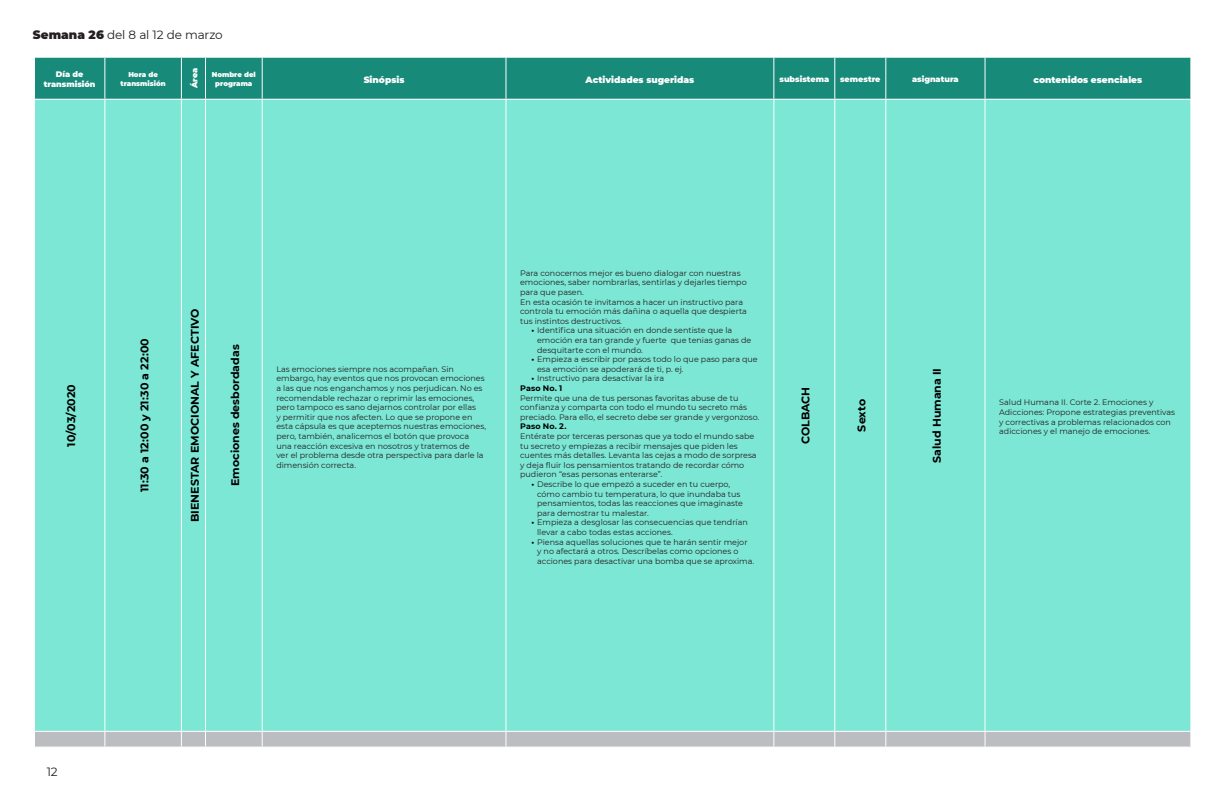
<style>
.page{position:relative;width:1224px;height:792px;background:#fff}
.page>*{position:absolute;margin:0;border:0;box-sizing:border-box;transform-origin:0 0}
.t1{font:12px "Montserrat";letter-spacing:-.015em;color:#231f20}
.t2{font:700 11px "Montserrat";color:#000}
.t3{font:900 9px "Montserrat";color:#fff}
.t4{font:8px/9.6px "Montserrat";color:#231f20}
.t5{font:900 8px/9.6px "Montserrat";color:#fff;text-align:center}
.t6{font:700 8px "Montserrat";letter-spacing:.015em;color:#000}
.t7{font:900 7px/8.4px "Montserrat";color:#fff;text-align:center}
.s1{font-weight:900}
.s2{font-weight:700;color:#000}
</style>
<div class="page">
<div style="left:35px;top:58px;width:1155px;height:41px;background:#178a79"></div>
<div style="left:35px;top:100px;width:1155px;height:631px;background:#7ce7d5"></div>
<hr style="left:104px;top:58px;width:1px;height:41px;background:#fff">
<svg style="left:181px;top:57px;width:25px;height:1px"></svg>
<hr style="left:181px;top:58px;width:1px;height:41px;background:#fff">
<hr style="left:205px;top:58px;width:1px;height:41px;background:#fff">
<hr style="left:262px;top:58px;width:1px;height:41px;background:#fff">
<hr style="left:505px;top:58px;width:1px;height:41px;background:#fff">
<hr style="left:773px;top:58px;width:1px;height:41px;background:#fff">
<hr style="left:834px;top:58px;width:1px;height:41px;background:#fff">
<hr style="left:885px;top:58px;width:1px;height:41px;background:#fff">
<hr style="left:985px;top:58px;width:1px;height:41px;background:#fff">
<svg style="left:181px;top:99px;width:25px;height:1px"></svg>
<hr style="left:104px;top:100px;width:1px;height:631px;background:#fff">
<hr style="left:181px;top:100px;width:1px;height:631px;background:#fff">
<hr style="left:205px;top:100px;width:1px;height:631px;background:#fff">
<hr style="left:505px;top:100px;width:1px;height:631px;background:#fff">
<hr style="left:834px;top:100px;width:1px;height:631px;background:#fff">
<hr style="left:885px;top:100px;width:1px;height:631px;background:#fff">
<svg style="left:35px;top:731px;width:1156px;height:16px;background:#c0c1c4"></svg>
<hr style="left:262px;top:100px;width:1px;height:631px;background:#fff">
<hr style="left:773px;top:100px;width:1px;height:631px;background:#fff">
<hr style="left:262px;top:731px;width:244px;height:1px;background:#fff">
<hr style="left:506px;top:731px;width:268px;height:1px;background:#fff">
<hr style="left:985px;top:100px;width:1px;height:631px;background:#fff">
<hr style="left:985px;top:731px;width:206px;height:1px;background:#fff">
<h1 class="t1" style="left:33px;top:26px;width:191px"><span class="s1">Semana 26</span> del 8 al 12 de marzo</h1>
<p class="t5" style="left:44px;top:69px;width:53px">Día de transmisión</p>
<p class="t7" style="left:121px;top:70px;width:47px">Hora de transmisión</p>
<p class="t5" style="left:189px;top:88px;width:22px;rotate:-90deg">Área</p>
<p class="t7" style="left:212px;top:70px;width:46px">Nombre del programa</p>
<p class="t3" style="left:364px;top:73px;width:42px">Sinópsis</p>
<p class="t3" style="left:586px;top:73px;width:110px">Actividades sugeridas</p>
<p class="t5" style="left:780px;top:74px;width:51px">subsistema</p>
<p class="t5" style="left:840px;top:74px;width:42px">semestre</p>
<p class="t5" style="left:912px;top:74px;width:48px">asignatura</p>
<p class="t3" style="left:1034px;top:73px;width:110px">contenidos esenciales</p>
<p class="t2" style="left:63px;top:447px;width:64px;rotate:-90deg">10/03/2020</p>
<p class="t2" style="left:137px;top:492px;width:155px;rotate:-90deg">11:30 a 12:00 y 21:30 a 22:00</p>
<p class="t2" style="left:187px;top:522px;width:215px;rotate:-90deg">BIENESTAR EMOCIONAL Y AFECTIVO</p>
<p class="t2" style="left:227px;top:486px;width:143px;rotate:-90deg">Emociones desbordadas</p>
<p class="t4" style="left:276px;top:364px;width:211px">Las emociones siempre nos acompañan. Sin embargo, hay eventos que nos provocan emociones a las que nos enganchamos y nos perjudican. No es recomendable rechazar o reprimir las emociones, pero tampoco es sano dejarnos controlar por ellas<br>y permitir que nos afecten. Lo que se propone en esta cápsula es que aceptemos nuestras emociones, pero, también, analicemos el botón que provoca una reacción excesiva en nosotros y tratemos de<br>ver el problema desde otra perspectiva para darle la dimensión correcta.</p>
<p class="t4" style="left:520px;top:268px;width:228px">Para conocernos mejor es bueno dialogar con nuestras emociones, saber nombrarlas, sentirlas y dejarles tiempo para que pasen.</p>
<p class="t4" style="left:520px;top:297px;width:228px">En esta ocasión te invitamos a hacer un instructivo para controla tu emoción más dañina o aquella que despierta tus instintos destructivos.</p>
<p class="t4" style="left:537px;top:325px;width:216px;text-indent:-6px"><span class="s2">•</span> Identifica una situación en donde sentiste que la emoción era tan grande y fuerte que tenias ganas de desquitarte con el mundo.</p>
<p class="t4" style="left:537px;top:354px;width:222px;text-indent:-6px"><span class="s2">•</span> Empieza a escribir por pasos todo lo que paso para que esa emoción se apoderará de ti, p. ej.</p>
<p class="t4" style="left:531px;top:373px;width:134px"><span class="s2">•</span> Instructivo para desactivar la ira</p>
<p class="t6" style="left:520px;top:382px;width:44px">Paso No. 1</p>
<p class="t4" style="left:520px;top:393px;width:241px">Permite que una de tus personas favoritas abuse de tu confianza y comparta con todo el mundo tu secreto más preciado. Para ello, el secreto debe ser grande y vergonzoso.</p>
<p class="t6" style="left:520px;top:421px;width:48px">Paso No. 2.</p>
<p class="t4" style="left:520px;top:431px;width:238px">Entérate por terceras personas que ya todo el mundo sabe tu secreto y empiezas a recibir mensajes que piden les cuentes más detalles. Levanta las cejas a modo de sorpresa y deja fluir los pensamientos tratando de recordar cómo pudieron “esas personas enterarse”.</p>
<p class="t4" style="left:537px;top:479px;width:207px;text-indent:-6px"><span class="s2">•</span> Describe lo que empezó a suceder en tu cuerpo, cómo cambio tu temperatura, lo que inundaba tus pensamientos, todas las reacciones que imaginaste para demostrar tu malestar.</p>
<p class="t4" style="left:537px;top:517px;width:212px;text-indent:-6px"><span class="s2">•</span> Empieza a desglosar las consecuencias que tendrían llevar a cabo todas estas acciones.</p>
<p class="t4" style="left:537px;top:537px;width:219px;text-indent:-6px"><span class="s2">•</span> Piensa aquellas soluciones que te harán sentir mejor<br>y no afectará a otros. Descríbelas como opciones o acciones para desactivar una bomba que se aproxima.</p>
<p class="t2" style="left:798px;top:444px;width:59px;rotate:-90deg">COLBACH</p>
<p class="t2" style="left:854px;top:432px;width:34px;rotate:-90deg">Sexto</p>
<p class="t2" style="left:929px;top:463px;width:96px;rotate:-90deg">Salud Humana II</p>
<p class="t4" style="left:999px;top:397px;width:177px">Salud Humana II. Corte 2. Emociones y Adicciones: Propone estrategias preventivas y correctivas a problemas relacionados con adicciones y el manejo de emociones.</p>
<h1 class="t1" style="left:47px;top:763px;width:12px">12</h1>
</div>
